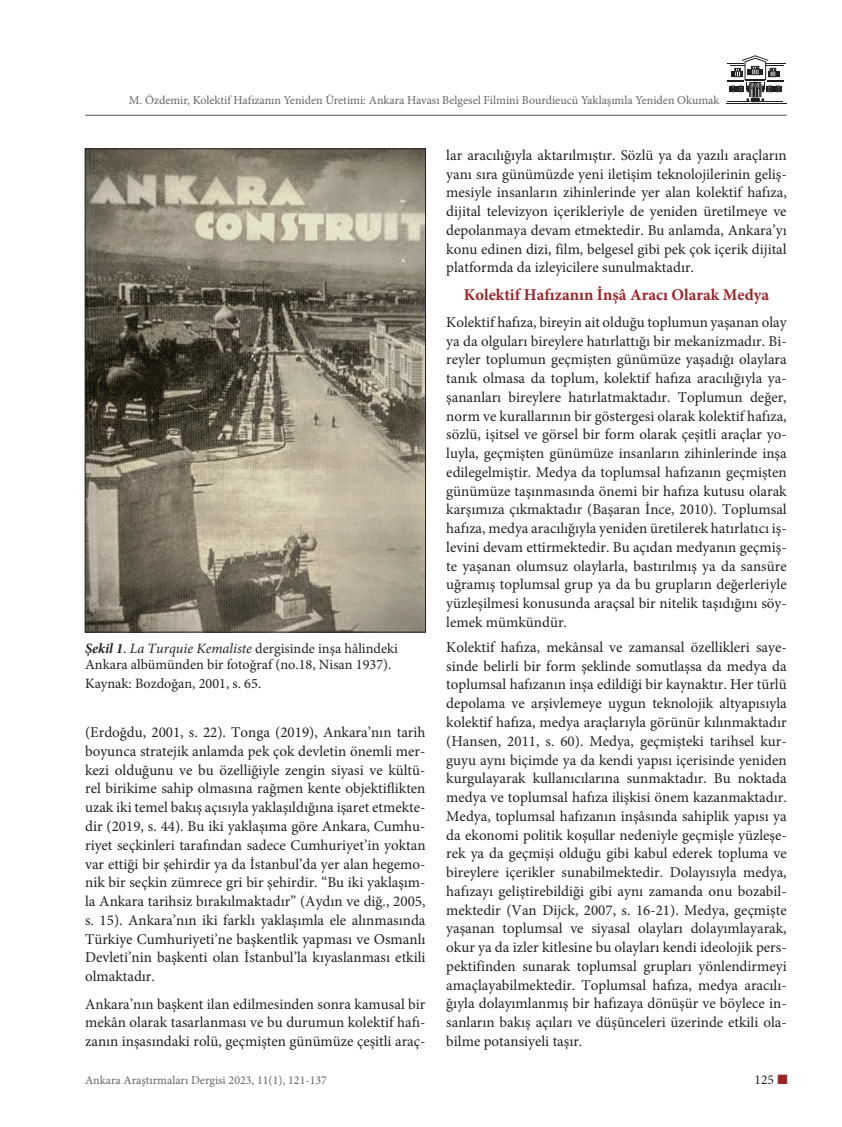
<style>
.page{position:relative;width:842px;height:1127px;background:#fff}
.page>*{position:absolute;margin:0;border:0;box-sizing:border-box;transform-origin:0 0}
.t1{font:700 16.5px "Minion Pro";color:#9e2327}
.t2{font:15px/18.8px "Minion Pro";color:#231f20;text-align:justify}
.t3{font:14.25px/16.5px "Minion Pro";color:#231f20}
.t4{font:13.5px "Minion Pro";color:#231f20}
.t5{font:12px "Minion Pro";color:#636366}
.s1{font-weight:700;font-style:italic}
.s2{font-style:italic}
.s3{color:#9e2327}
</style>
<div class="page">
<hr style="left:85px;top:115px;width:702px;height:1px;background:#57585a">
<hr style="left:726px;top:103px;width:60px;height:1px;background:#231f20">
<svg style="left:727px;top:55px;width:59px;height:48px"></svg>
<img style="left:87px;top:150px;width:337px;height:480px">
<p class="t5" style="left:129px;top:92px;width:592px">M. Özdemir, Kolektif Hafızanın Yeniden Üretimi: Ankara Havası Belgesel Filmini Bourdieucü Yaklaşımla Yeniden Okumak</p>
<p class="t3" style="left:85px;top:640px;width:314px"><span class="s1">Şekil 1</span>. <span class="s2">La Turquie Kemaliste</span> dergisinde inşa hâlindeki<br>Ankara albümünden bir fotoğraf (no.18, Nisan 1937).</p>
<p class="t3" style="left:85px;top:675px;width:178px">Kaynak: Bozdoğan, 2001, s. 65.</p>
<p class="t2" style="left:85px;top:723px;width:342px">(Erdoğdu, 2001, s. 22). Tonga (2019), Ankara’nın tarih boyunca stratejik anlamda pek çok devletin önemli mer&shy;kezi olduğunu ve bu özelliğiyle zengin siyasi ve kültü&shy;rel birikime sahip olmasına rağmen kente objektiflikten uzak iki temel bakış açısıyla yaklaşıldığına işaret etmekte&shy;dir (2019, s. 44). Bu iki yaklaşıma göre Ankara, Cumhu&shy;riyet seçkinleri tarafından sadece Cumhuriyet’in yoktan var ettiği bir şehirdir ya da İstanbul’da yer alan hegemo&shy;nik bir seçkin zümrece gri bir şehirdir. “Bu iki yaklaşım&shy;la Ankara tarihsiz bırakılmaktadır” (Aydın ve diğ., 2005, s. 15). Ankara’nın iki farklı yaklaşımla ele alınmasında Türkiye Cumhuriyeti’ne başkentlik yapması ve Osmanlı Devleti’nin başkenti olan İstanbul’la kıyaslanması etkili olmaktadır.</p>
<p class="t2" style="left:85px;top:994px;width:342px">Ankara’nın başkent ilan edilmesinden sonra kamusal bir mekân olarak tasarlanması ve bu durumun kolektif hafı&shy;zanın inşasındaki rolü, geçmişten günümüze çeşitli araç-</p>
<p class="t2" style="left:446px;top:146px;width:342px">lar aracılığıyla aktarılmıştır. Sözlü ya da yazılı araçların yanı sıra günümüzde yeni iletişim teknolojilerinin geliş&shy;mesiyle insanların zihinlerinde yer alan kolektif hafıza, dijital televizyon içerikleriyle de yeniden üretilmeye ve depolanmaya devam etmektedir. Bu anlamda, Ankara’yı konu edinen dizi, film, belgesel gibi pek çok içerik dijital platformda da izleyicilere sunulmaktadır.</p>
<p class="t1" style="left:464px;top:283px;width:307px">Kolektif Hafızanın İnşâ Aracı Olarak Medya</p>
<p class="t2" style="left:446px;top:313px;width:342px">Kolektif hafıza, bireyin ait olduğu toplumun yaşanan olay ya da olguları bireylere hatırlattığı bir mekanizmadır. Bi&shy;reyler toplumun geçmişten günümüze yaşadığı olaylara tanık olmasa da toplum, kolektif hafıza aracılığıyla ya&shy;şananları bireylere hatırlatmaktadır. Toplumun değer, norm ve kurallarının bir göstergesi olarak kolektif hafıza, sözlü, işitsel ve görsel bir form olarak çeşitli araçlar yo&shy;luyla, geçmişten günümüze insanların zihinlerinde inşa edilegelmiştir. Medya da toplumsal hafızanın geçmişten günümüze taşınmasında önemi bir hafıza kutusu olarak karşımıza çıkmaktadır (Başaran İnce, 2010). Toplumsal hafıza, medya aracılığıyla yeniden üretilerek hatırlatıcı iş&shy;levini devam ettirmektedir. Bu açıdan medyanın geçmiş&shy;te yaşanan olumsuz olaylarla, bastırılmış ya da sansüre uğramış toplumsal grup ya da bu grupların değerleriyle yüzleşilmesi konusunda araçsal bir nitelik taşıdığını söy&shy;lemek mümkündür.</p>
<p class="t2" style="left:446px;top:638px;width:342px">Kolektif hafıza, mekânsal ve zamansal özellikleri saye&shy;sinde belirli bir form şeklinde somutlaşsa da medya da toplumsal hafızanın inşa edildiği bir kaynaktır. Her türlü depolama ve arşivlemeye uygun teknolojik altyapısıyla kolektif hafıza, medya araçlarıyla görünür kılınmaktadır (Hansen, 2011, s. 60). Medya, geçmişteki tarihsel kur&shy;guyu aynı biçimde ya da kendi yapısı içerisinde yeniden kurgulayarak kullanıcılarına sunmaktadır. Bu noktada medya ve toplumsal hafıza ilişkisi önem kazanmaktadır.<br>Medya, toplumsal hafızanın inşâsında sahiplik yapısı ya da ekonomi politik koşullar nedeniyle geçmişle yüzleşe&shy;rek ya da geçmişi olduğu gibi kabul ederek topluma ve bireylere içerikler sunabilmektedir. Dolayısıyla medya, hafızayı geliştirebildiği gibi aynı zamanda onu bozabil&shy;mektedir (Van Dijck, 2007, s. 16-21). Medya, geçmişte yaşanan toplumsal ve siyasal olayları dolayımlayarak, okur ya da izler kitlesine bu olayları kendi ideolojik pers&shy;pektifinden sunarak toplumsal grupları yönlendirmeyi amaçlayabilmektedir. Toplumsal hafıza, medya aracılı&shy;ğıyla dolayımlanmış bir hafızaya dönüşür ve böylece in&shy;sanların bakış açıları ve düşünceleri üzerinde etkili ola&shy;bilme potansiyeli taşır.</p>
<p class="t5" style="left:85px;top:1072px;width:243px">Ankara Araştırmaları Dergisi 2023, 11(1), 121-137</p>
<p class="t4" style="left:755px;top:1071px;width:35px">125 <span class="s3">■</span></p>
</div>
